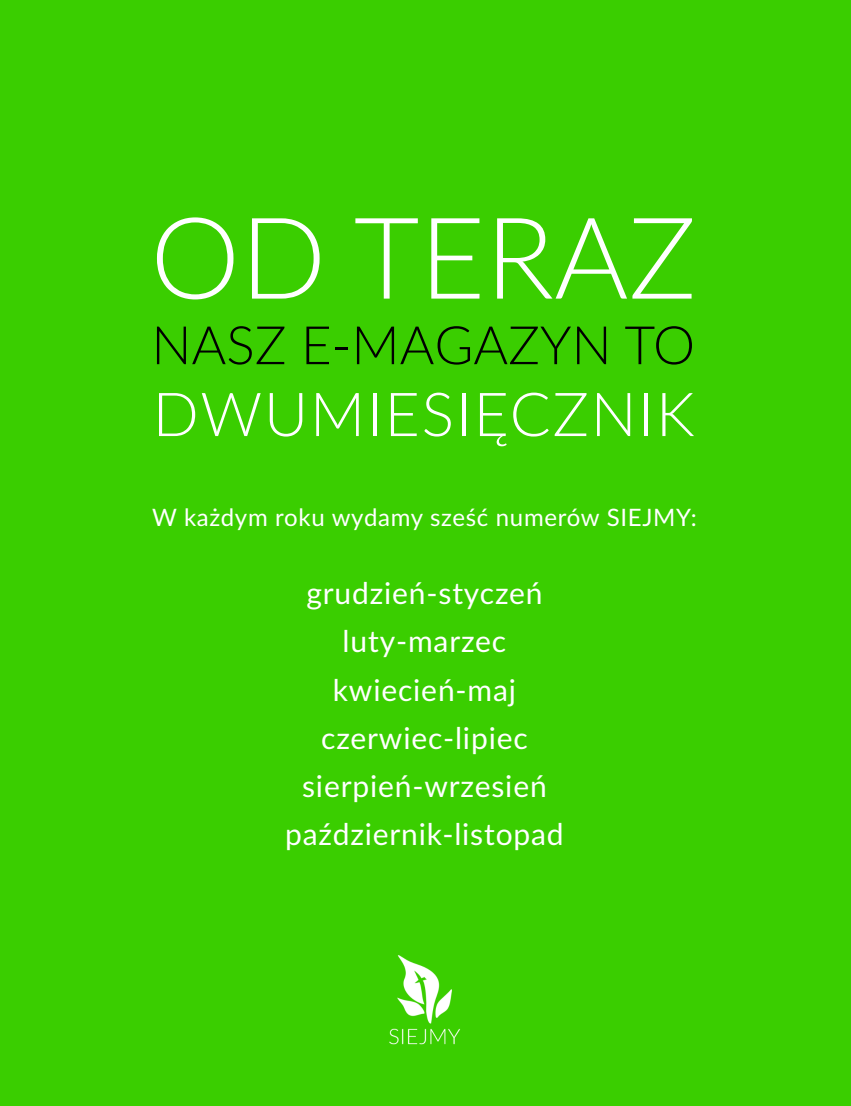
<style>
.page{position:relative;width:851px;height:1106px;background:#fff}
.page>*{position:absolute;margin:0;border:0;box-sizing:border-box;transform-origin:0 0}
.t1{font:300 113.4px "Lato";color:#fff}
.t2{font:300 60.75px "Lato";letter-spacing:.03em;color:#fff}
.t3{font:300 53.1px "Lato";color:#000}
.t4{font:30px/48px "Lato";letter-spacing:.03em;color:#fff;text-align:center}
.t5{font:24px "Lato";letter-spacing:.03em;color:#fff}
</style>
<div class="page">
<div style="left:0;top:0;width:850px;height:1106px;background:#3ace00"></div>
<img style="left:389px;top:955px;width:72px;height:90px">
<h1 class="t1" style="left:150px;top:207px;width:547px">OD TERAZ</h1>
<h3 class="t3" style="left:151px;top:321px;width:545px">NASZ E-MAGAZYN TO</h3>
<h2 class="t2" style="left:153px;top:387px;width:543px">DWUMIESIĘCZNIK</h2>
<p class="t5" style="left:152px;top:507px;width:546px">W każdym roku wydamy sześć numerów SIEJMY:</p>
<p class="t4" style="left:285px;top:571px;width:280px">grudzień-styczeń luty-marzec kwiecień-maj czerwiec-lipiec sierpień-wrzesień październik-listopad</p>
</div>
